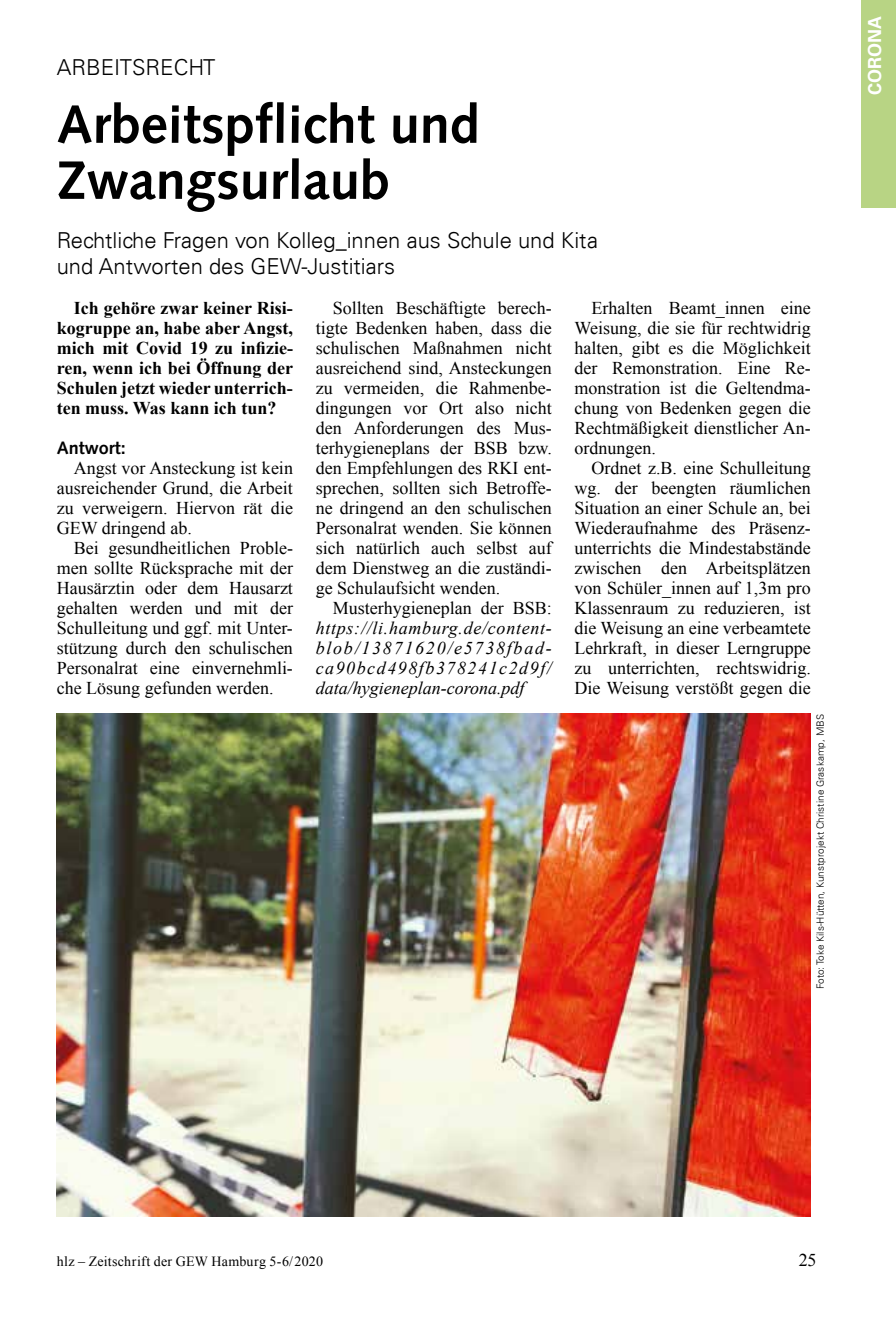
<style>
.page{position:relative;width:896px;height:1333px;background:#fff}
.page>*{position:absolute;margin:0;border:0;box-sizing:border-box;transform-origin:0 0}
.t1{font:700 54px/56px "Syntax";color:#000}
.t2{font:300 22px/26.4px "Univers 45";color:#000}
.t3{font:18px/20px "Times New Roman";color:#000;text-align:justify}
.t4{font:700 18px/20px "Times New Roman";color:#000;text-align:justify}
.t5{font:italic 18px/20px "Times New Roman";letter-spacing:.04em;color:#000;text-align:justify}
.t6{font:700 18px "Syntax";color:#000}
.t7{font:700 18px "Univers LT";color:#fff}
.t8{font:14px "Times New Roman";letter-spacing:.015em;color:#000}
.t9{font:300 10px "Univers 45";color:#000}
</style>
<div class="page">
<img style="left:57px;top:713px;width:754px;height:503px">
<div style="left:862px;top:0;width:34px;height:207px;background:#b8d484"></div>
<p class="t2" style="left:57px;top:54px;width:160px">ARBEITSRECHT</p>
<h1 class="t1" style="left:57px;top:96px;width:425px">Arbeitspflicht und<br>Zwangsurlaub</h1>
<p class="t2" style="left:57px;top:227px;width:543px">Rechtliche Fragen von Kolleg_innen aus Schule und Kita und Antworten des GEW-Justitiars</p>
<p class="t4" style="left:57px;top:297px;width:238px;text-indent:17px">Ich gehöre zwar keiner Risi&shy;kogruppe an, habe aber Angst, mich mit Covid 19 zu infizie&shy;ren, wenn ich bei Öffnung der Schulen jetzt wieder unterrich&shy;ten muss. Was kann ich tun?</p>
<p class="t6" style="left:57px;top:437px;width:71px">Antwort:</p>
<p class="t3" style="left:57px;top:458px;width:238px;text-indent:17px">Angst vor Ansteckung ist kein ausreichender Grund, die Arbeit zu verweigern. Hiervon rät die GEW dringend ab.</p>
<p class="t3" style="left:57px;top:538px;width:238px;text-indent:17px">Bei gesundheitlichen Proble&shy;men sollte Rücksprache mit der Hausärztin oder dem Hausarzt gehalten werden und mit der Schulleitung und ggf. mit Unter&shy;stützung durch den schulischen Personalrat eine einvernehmli&shy;che Lösung gefunden werden.</p>
<p class="t3" style="left:574px;top:297px;width:238px;text-indent:17px">Erhalten Beamt_innen eine Weisung, die sie für rechtwidrig halten, gibt es die Möglichkeit der Remonstration. Eine Re&shy;monstration ist die Geltendma&shy;chung von Bedenken gegen die Rechtmäßigkeit dienstlicher An&shy;ordnungen.</p>
<p class="t3" style="left:574px;top:457px;width:238px;text-indent:17px">Ordnet z.B. eine Schulleitung wg. der beengten räumlichen Situation an einer Schule an, bei Wiederaufnahme des Präsenz&shy;unterrichts die Mindestabstände zwischen den Arbeitsplätzen von Schüler_innen auf 1,3m pro Klassenraum zu reduzieren, ist die Weisung an eine verbeamtete Lehrkraft, in dieser Lerngruppe zu unterrichten, rechtswidrig.<br>Die Weisung verstößt gegen die</p>
<p class="t3" style="left:316px;top:298px;width:238px;text-indent:17px">Sollten Beschäftigte berech&shy;tigte Bedenken haben, dass die schulischen Maßnahmen nicht ausreichend sind, Ansteckungen zu vermeiden, die Rahmenbe&shy;dingungen vor Ort also nicht den Anforderungen des Mus&shy;terhygieneplans der BSB bzw. den Empfehlungen des RKI ent&shy;sprechen, sollten sich Betroffe&shy;ne dringend an den schulischen Personalrat wenden. Sie können sich natürlich auch selbst auf dem Dienstweg an die zuständi&shy;ge Schulaufsicht wenden.</p>
<p class="t3" style="left:333px;top:597px;width:221px">Musterhygieneplan der BSB:</p>
<p class="t5" style="left:316px;top:617px;width:238px">https://li.hamburg.de/content&shy;blob/13871620/e5738fbad&shy;ca90bcd498fb378241c2d9f/ data/hygieneplan-corona.pdf</p>
<p class="t9" style="left:814px;top:989px;width:276px;rotate:-90deg">Foto: Toke Kils-Hütten, Kunstprojekt Christine Graskamp, MBS</p>
<p class="t7" style="left:864px;top:95px;width:80px;rotate:-90deg">CORONA</p>
<p class="t8" style="left:57px;top:1251px;width:268px">hlz – Zeitschrift der GEW Hamburg 5-6/2020</p>
<p class="t3" style="left:798px;top:1249px;width:19px">25</p>
</div>
